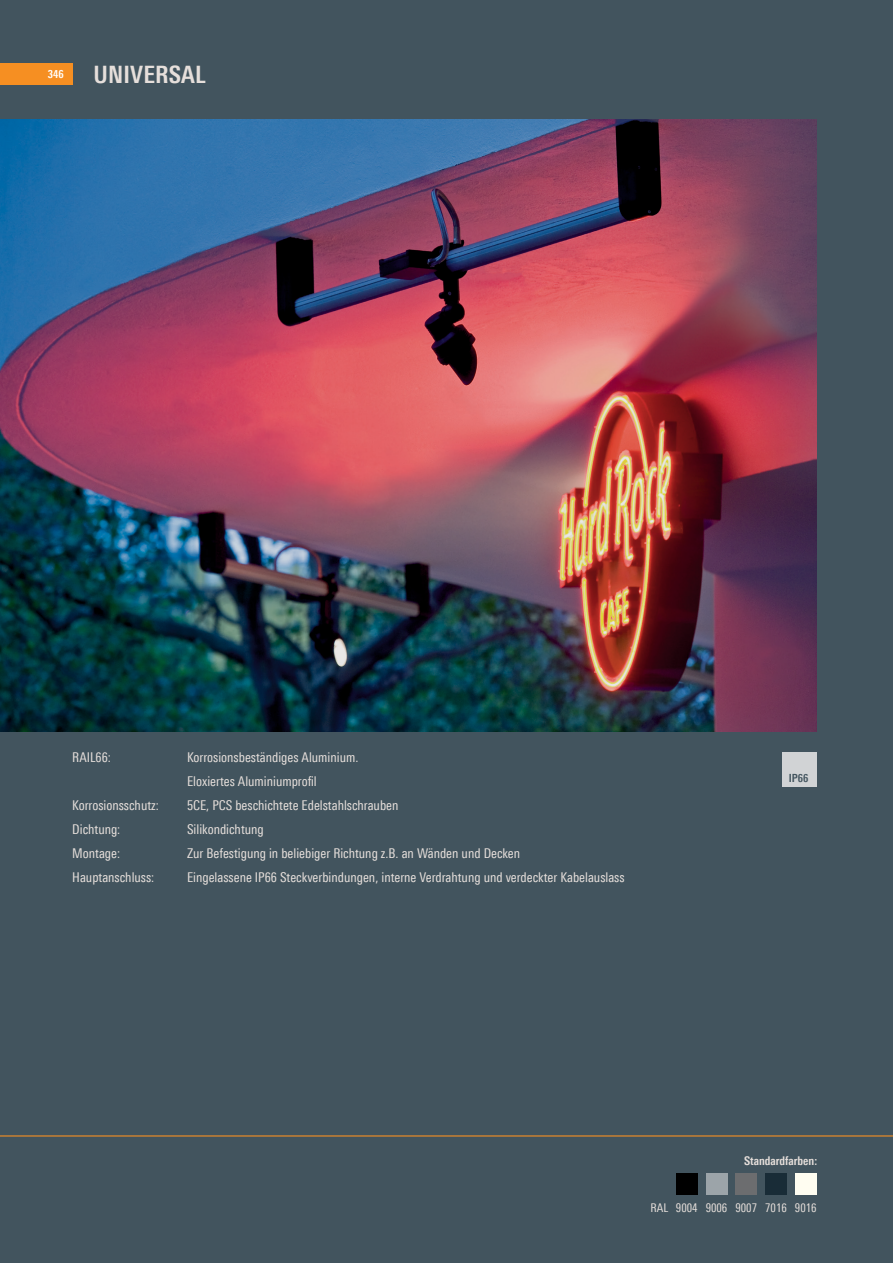
<style>
.page{position:relative;width:893px;height:1263px;background:#42545e}
.page>*{position:absolute;margin:0;border:0;box-sizing:border-box;transform-origin:0 0}
.t1{font:700 24px "Linotype Univers 620 Cn";letter-spacing:.005em;color:#e6dfdb}
.body{font:13.5px/24px "Linotype Univers 420 Cn";color:#e6dfdb}
.t2{font:12px "Linotype Univers 420 Cn";color:#e6dfdb}
.t3{font:700 12px "Linotype Univers 620 Cn";color:#e6dfdb}
.title_CL{font:700 11.25px "Linotype Univers 620 Cn";color:#42545e}
.t4{font:700 11.25px "Linotype Univers 620 Cn";color:#fff}
</style>
<div class="page">
<div style="left:0;top:64px;width:72px;height:21px;background:#f68f22"></div>
<hr style="left:0;top:1135px;width:893px;height:1px;background:#f68f22">
<div style="left:736px;top:1174px;width:21px;height:21px;background:#6c6d6f"></div>
<div style="left:706px;top:1174px;width:21px;height:21px;background:#9ca4a9"></div>
<div style="left:676px;top:1174px;width:21px;height:21px;background:#000"></div>
<div style="left:765px;top:1174px;width:22px;height:21px;background:#192c37"></div>
<div style="left:795px;top:1174px;width:21px;height:21px;background:#fffdf1"></div>
<img style="left:0;top:119px;width:816px;height:612px">
<div style="left:782px;top:753px;width:34px;height:34px;background:#d1d3d5"></div>
<p class="t4" style="left:48px;top:68px;width:17px">346</p>
<p class="t1" style="left:94px;top:60px;width:114px">UNIVERSAL</p>
<p class="body" style="left:72px;top:745px;width:40px">RAIL66:</p>
<p class="body" style="left:72px;top:793px;width:88px">Korrosionsschutz:</p>
<p class="body" style="left:72px;top:817px;width:84px">Dichtung:<br>Montage:<br>Hauptanschluss:</p>
<p class="body" style="left:187px;top:745px;width:173px">Korrosionsbeständiges Aluminium.<br>Eloxiertes Aluminiumprofil</p>
<p class="body" style="left:187px;top:793px;width:439px">5CE, PCS beschichtete Edelstahlschrauben<br>Silikondichtung<br>Zur Befestigung in beliebiger Richtung z.B. an Wänden und Decken<br>Eingelassene IP66 Steckverbindungen, interne Verdrahtung und verdeckter Kabelauslass</p>
<p class="title_CL" style="left:789px;top:772px;width:21px">IP66</p>
<p class="t3" style="left:744px;top:1154px;width:75px">Standardfarben:</p>
<p class="t2" style="left:651px;top:1201px;width:168px">RAL 9004 9006 9007 7016 9016</p>
</div>
